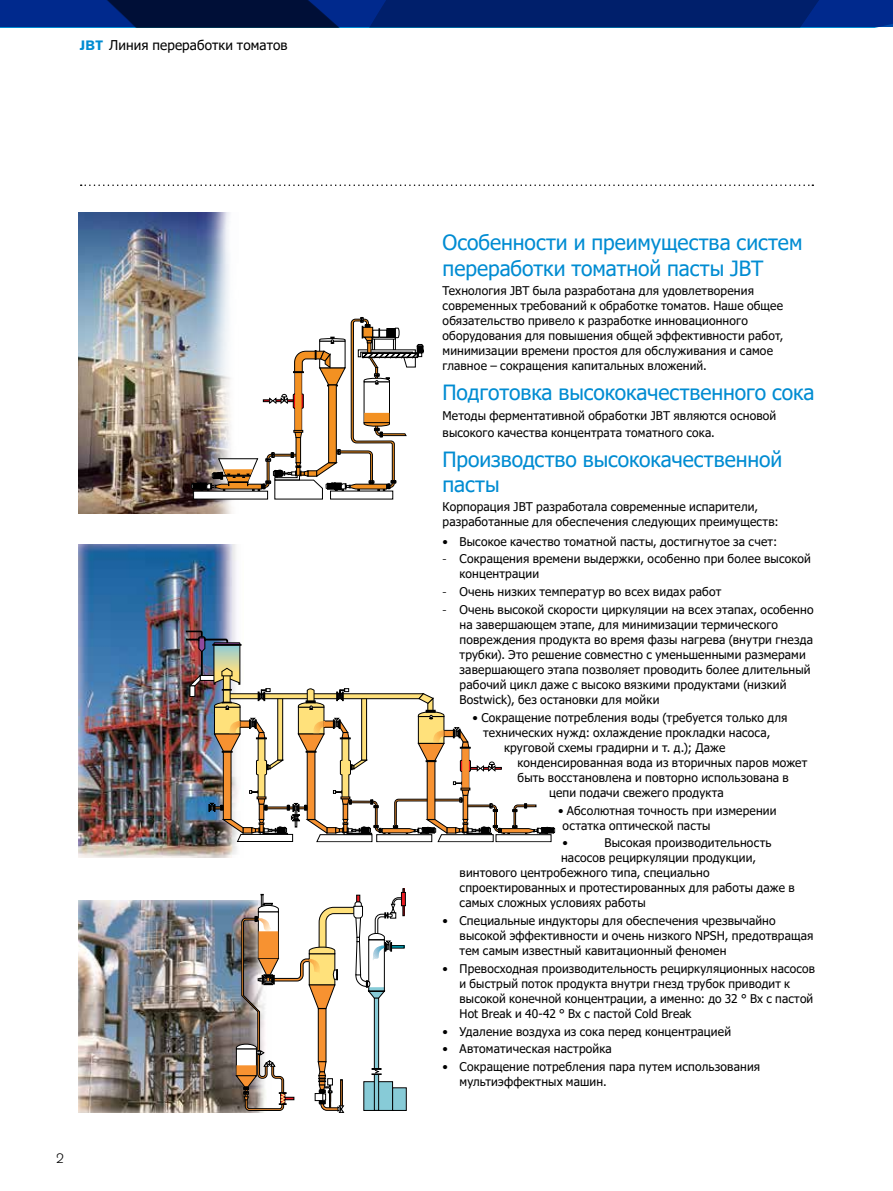
<style>
.page{position:relative;width:893px;height:1191px;background:#fff}
.page>*{position:absolute;margin:0;border:0;box-sizing:border-box;transform-origin:0 0}
.Titolo{font:21px/25.5px "Tahoma";letter-spacing:-.005em;color:#008cd2}
.t1{font:13.5px "Tahoma";letter-spacing:.01em;color:#000}
.t2{font:300 13.5px "Akzidenz Grotesk Pro";color:#000}
.testo{font:12px/15px "Tahoma";letter-spacing:.015em;color:#000}
.s1{font-family:"Akzidenz Grotesk Pro";font-weight:700;color:#008cd2}
.s2{font-family:"Akzidenz Grotesk Pro";font-weight:300}
</style>
<div class="page">
<svg style="left:0;top:0;width:893px;height:27px;background:#001e69"></svg>
<svg style="left:81px;top:184px;width:732px;height:2px"></svg>
<img style="left:78px;top:545px;width:159px;height:312px">
<svg style="left:186px;top:630px;width:369px;height:212px"></svg>
<img style="left:78px;top:213px;width:160px;height:301px">
<svg style="left:191px;top:317px;width:233px;height:182px"></svg>
<img style="left:78px;top:900px;width:186px;height:213px">
<div style="left:401px;top:892px;width:5px;height:14px;border:1px solid #000"></div>
<svg style="left:236px;top:888px;width:168px;height:224px"></svg>
<p class="t1" style="left:80px;top:36px;width:209px"><span class="s1">JBT</span> Линия переработки томатов</p>
<p class="t2" style="left:56px;top:1149px;width:9px">2</p>
<p class="Titolo" style="left:443px;top:231px;width:361px">Особенности и преимущества систем переработки томатной пасты JBT</p>
<p class="testo" style="left:443px;top:283px;width:342px">Технология JBT была разработана для удовлетворения современных требований к обработке томатов. Наше общее обязательство привело к разработке инновационного оборудования для повышения общей эффективности работ, минимизации времени простоя для обслуживания и самое главное – сокращения капитальных вложений.</p>
<p class="Titolo" style="left:443px;top:380px;width:373px">Подготовка высококачественного сока</p>
<p class="testo" style="left:443px;top:408px;width:335px;line-height:16.5px">Методы ферментативной обработки JBT являются основой высокого качества концентрата томатного сока.</p>
<p class="Titolo" style="left:443px;top:447px;width:341px">Производство высококачественной пасты</p>
<p class="testo" style="left:443px;top:500px;width:337px">Корпорация JBT разработала современные испарители, разработанные для обеспечения следующих преимуществ:</p>
<p class="testo" style="left:443px;top:534px;width:336px">• Высокое качество томатной пасты, достигнутое за счет:</p>
<p class="testo" style="left:460px;top:552px;width:353px;text-indent:-17px"><span class="s2">-</span> Сокращения времени выдержки, особенно при более высокой концентрации</p>
<p class="testo" style="left:443px;top:585px;width:280px"><span class="s2">-</span> Очень низких температур во всех видах работ</p>
<p class="testo" style="left:460px;top:603px;width:355px;text-indent:-17px"><span class="s2">-</span> Очень высокой скорости циркуляции на всех этапах, особенно на завершающем этапе, для минимизации термического повреждения продукта во время фазы нагрева (внутри гнезда трубки). Это решение совместно с уменьшенными размерами завершающего этапа позволяет проводить более длительный рабочий цикл даже с высоко вязкими продуктами (низкий Bostwick), без остановки для мойки</p>
<p class="testo" style="left:473px;top:710px;width:316px">• Сокращение потребления воды (требуется только для</p>
<p class="testo" style="left:483px;top:725px;width:289px">технических нужд: охлаждение прокладки насоса,</p>
<p class="testo" style="left:504px;top:740px;width:223px">круговой схемы градирни и т. д.); Даже</p>
<p class="testo" style="left:518px;top:755px;width:291px">конденсированная вода из вторичных паров может</p>
<p class="testo" style="left:518px;top:770px;width:273px">быть восстановлена и повторно использована в</p>
<p class="testo" style="left:549px;top:785px;width:176px">цепи подачи свежего продукта</p>
<p class="testo" style="left:563px;top:803px;width:215px;text-indent:-4px">• Абсолютная точность при измерении остатка оптической пасты</p>
<p class="testo" style="left:563px;top:836px;width:7px">•</p>
<p class="testo" style="left:605px;top:836px;width:168px">Высокая производительность</p>
<p class="testo" style="left:561px;top:851px;width:196px">насосов рециркуляции продукции,</p>
<p class="testo" style="left:460px;top:866px;width:252px">винтового центробежного типа, специально</p>
<p class="testo" style="left:460px;top:881px;width:337px">спроектированных и протестированных для работы даже в</p>
<p class="testo" style="left:460px;top:896px;width:188px">самых сложных условиях работы</p>
<p class="testo" style="left:460px;top:914px;width:355px;text-indent:-17px">• Специальные индукторы для обеспечения чрезвычайно высокой эффективности и очень низкого NPSH, предотвращая тем самым известный кавитационный феномен</p>
<p class="testo" style="left:460px;top:961px;width:357px;text-indent:-17px">• Превосходная производительность рециркуляционных насосов и быстрый поток продукта внутри гнезд трубок приводит к высокой конечной концентрации, а именно: до 32 ° Bx с пастой Hot Break и 40-42 ° Bx с пастой Cold Break</p>
<p class="testo" style="left:443px;top:1024px;width:290px">• Удаление воздуха из сока перед концентрацией</p>
<p class="testo" style="left:443px;top:1042px;width:171px">• Автоматическая настройка</p>
<p class="testo" style="left:460px;top:1060px;width:302px;text-indent:-17px">• Сокращение потребления пара путем использования мультиэффектных машин.</p>
</div>
